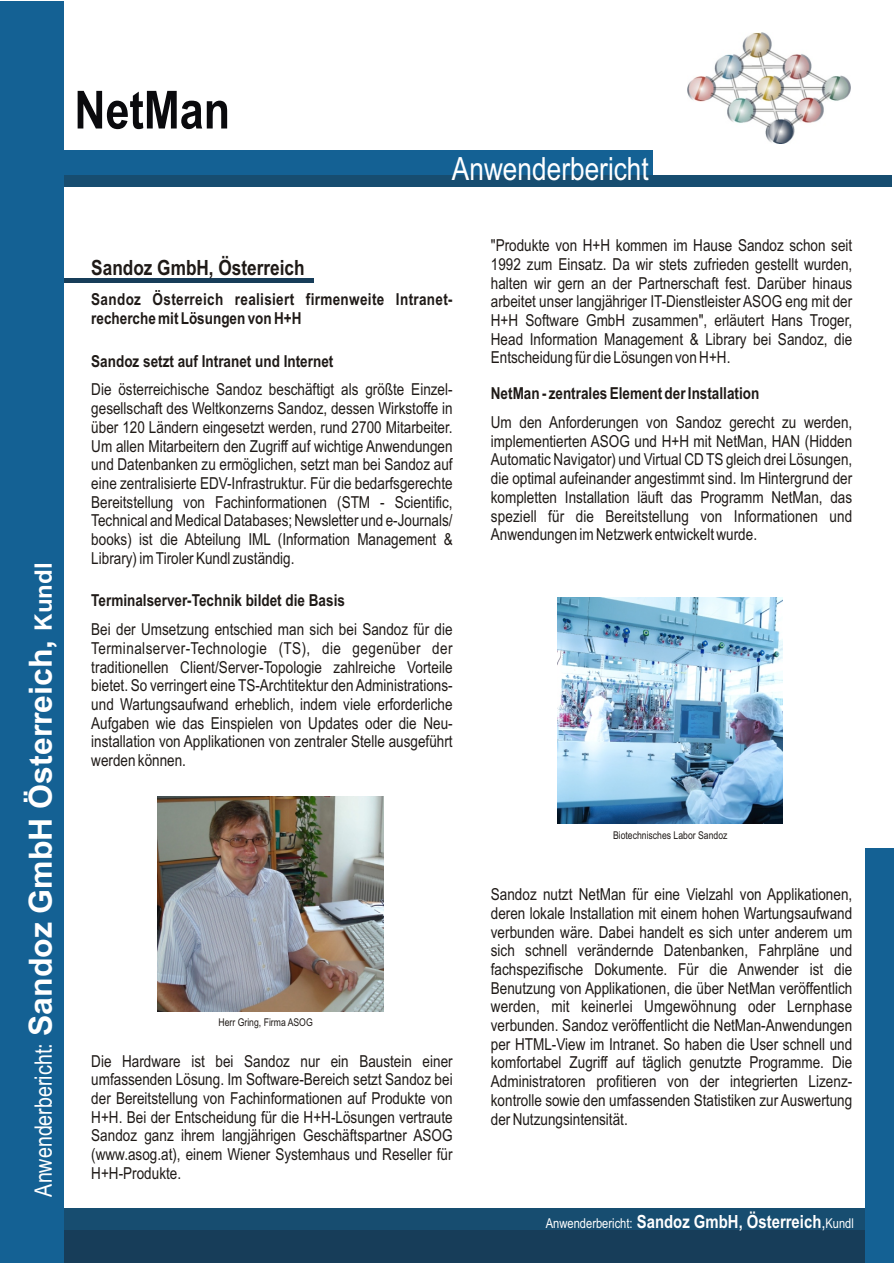
<style>
.page{position:relative;width:894px;height:1263px;background:#fff}
.page>*{position:absolute;margin:0;border:0;box-sizing:border-box;transform-origin:0 0}
.t1{font:700 52.5px "Arial Narrow";color:#0a0a0d}
.t2{font:700 31.95px "Arial";color:#fff}
.t3{font:31.95px "Arial Narrow";color:#fff}
.t4{font:700 21px "Arial Narrow";color:#1f1a17}
.t5{font:700 18.15px "Arial Narrow";color:#fff}
.t6{font:700 18px "Arial";color:#fff}
.t7{font:16.5px/18.8px "Arial Narrow";color:#1f1a17;text-align:justify}
.t8{font:700 16.5px "Arial Narrow";color:#1f1a17}
.t9{font:700 16.5px/18.9px "Arial Narrow";letter-spacing:.02em;color:#1f1a17}
.t10{font:13.65px "Arial Narrow";color:#fff}
.t11{font:10.65px "Arial Narrow";color:#1f1a17}
.s1{font-family:"Arial Narrow";font-weight:400;font-size:24px}
.s2{font-size:24px}
.s3{font-family:"Arial Narrow";font-weight:400;font-size:31.95px}
.s4{font-weight:400}
.s5{font-weight:400;font-size:13.5px}
.s6{font-weight:700;font-size:18.15px}
</style>
<div class="page">
<div style="left:61px;top:278px;width:253px;height:5px;background:#173d59"></div>
<div style="left:55px;top:1209px;width:837px;height:38px;background:#174d70"></div>
<div style="left:55px;top:1231px;width:839px;height:32px;background:#173d59"></div>
<div style="left:18px;top:150px;width:635px;height:32px;background:#146194"></div>
<div style="left:18px;top:175px;width:874px;height:12px;background:#174d70"></div>
<div style="left:0;top:1px;width:64px;height:1261px;background:#146194"></div>
<div style="left:865px;top:848px;width:29px;height:415px;background:#146194"></div>
<img style="left:687px;top:32px;width:164px;height:112px">
<img style="left:158px;top:796px;width:225px;height:216px">
<img style="left:557px;top:598px;width:226px;height:225px">
<h1 class="t1" style="left:74px;top:91px;width:157px">NetMan</h1>
<h2 class="t3" style="left:452px;top:157px;width:198px">Anwenderbericht</h2>
<h2 class="t2" style="left:29px;top:1197px;width:635px;rotate:-90deg"><span class="s1">Anwenderbericht:</span> Sandoz GmbH Österreich, <span class="s2">Kundl</span></h2>
<p class="t6" style="left:39px;top:1197px;width:474px;rotate:-90deg"><span class="s3">Anwenderbericht:</span> Aloisiuskolleg Bad Godesberg</p>
<p class="t4" style="left:91px;top:260px;width:215px">Sandoz GmbH, Österreich</p>
<p class="t9" style="left:91px;top:291px;width:363px">Sandoz Österreich realisiert firmenweite Intranet&shy;recherche mit Lösungen von H+H</p>
<p class="t8" style="left:91px;top:355px;width:244px">Sandoz setzt auf Intranet und Internet</p>
<p class="t7" style="left:91px;top:382px;width:363px">Die österreichische Sandoz beschäftigt als größte Einzel&shy;gesellschaft des Weltkonzerns Sandoz, dessen Wirkstoffe in über 120 Ländern eingesetzt werden, rund 2700 Mitarbeiter.<br>Um allen Mitarbeitern den Zugriff auf wichtige Anwendungen und Datenbanken zu ermöglichen, setzt man bei Sandoz auf eine zentralisierte EDV-Infrastruktur. Für die bedarfsgerechte Bereitstellung von Fachinformationen (STM - Scientific, Technical and Medical Databases; Newsletter und e-Journals/ books) ist die Abteilung IML (Information Management &amp; Library) im Tiroler Kundl zuständig.</p>
<p class="t8" style="left:91px;top:594px;width:255px">Terminalserver-Technik bildet die Basis</p>
<p class="t7" style="left:91px;top:622px;width:363px">Bei der Umsetzung entschied man sich bei Sandoz für die Terminalserver-Technologie (TS), die gegenüber der traditionellen Client/Server-Topologie zahlreiche Vorteile bietet. So verringert eine TS-Archtitektur den Administrations&shy;und Wartungsaufwand erheblich, indem viele erforderliche Aufgaben wie das Einspielen von Updates oder die Neu&shy;installation von Applikationen von zentraler Stelle ausgeführt werden können.</p>
<p class="t11" style="left:219px;top:1018px;width:96px">Herr Gring, Firma ASOG</p>
<p class="t7" style="left:91px;top:1053px;width:363px">Die Hardware ist bei Sandoz nur ein Baustein einer umfassenden Lösung. Im Software-Bereich setzt Sandoz bei der Bereitstellung von Fachinformationen auf Produkte von H+H. Bei der Entscheidung für die H+H-Lösungen vertraute Sandoz ganz ihrem langjährigen Geschäftspartner ASOG (www.asog.at), einem Wiener Systemhaus und Reseller für H+H-Produkte.</p>
<p class="t7" style="left:491px;top:237px;width:363px">"Produkte von H+H kommen im Hause Sandoz schon seit 1992 zum Einsatz. Da wir stets zufrieden gestellt wurden, halten wir gern an der Partnerschaft fest. Darüber hinaus arbeitet unser langjähriger IT-Dienstleister ASOG eng mit der H+H Software GmbH zusammen", erläutert Hans Troger, Head Information Management &amp; Library bei Sandoz, die Entscheidung für die Lösungen von H+H.</p>
<p class="t8" style="left:491px;top:387px;width:270px">NetMan - zentrales Element der Installation</p>
<p class="t7" style="left:491px;top:414px;width:363px">Um den Anforderungen von Sandoz gerecht zu werden, implementierten ASOG und H+H mit NetMan, HAN (Hidden Automatic Navigator) und Virtual CD TS gleich drei Lösungen, die optimal aufeinander angestimmt sind. Im Hintergrund der kompletten Installation läuft das Programm NetMan, das speziell für die Bereitstellung von Informationen und Anwendungen im Netzwerk entwickelt wurde.</p>
<p class="t11" style="left:613px;top:832px;width:116px">Biotechnisches Labor Sandoz</p>
<p class="t7" style="left:491px;top:887px;width:363px">Sandoz nutzt NetMan für eine Vielzahl von Applikationen, deren lokale Installation mit einem hohen Wartungsaufwand verbunden wäre. Dabei handelt es sich unter anderem um sich schnell verändernde Datenbanken, Fahrpläne und fachspezifische Dokumente. Für die Anwender ist die Benutzung von Applikationen, die über NetMan veröffentlich werden, mit keinerlei Umgewöhnung oder Lernphase verbunden. Sandoz veröffentlicht die NetMan-Anwendungen per HTML-View im Intranet. So haben die User schnell und komfortabel Zugriff auf täglich genutzte Programme. Die Administratoren profitieren von der integrierten Lizenz&shy;kontrolle sowie den umfassenden Statistiken zur Auswertung der Nutzungsintensität.</p>
<p class="t5" style="left:694px;top:1215px;width:161px">G H, Österreich<span class="s4">,</span><span class="s5">Kundl</span></p>
<p class="t10" style="left:546px;top:1218px;width:184px">Anwende br ericht: <span class="s6">Sandoz mb</span></p>
</div>
